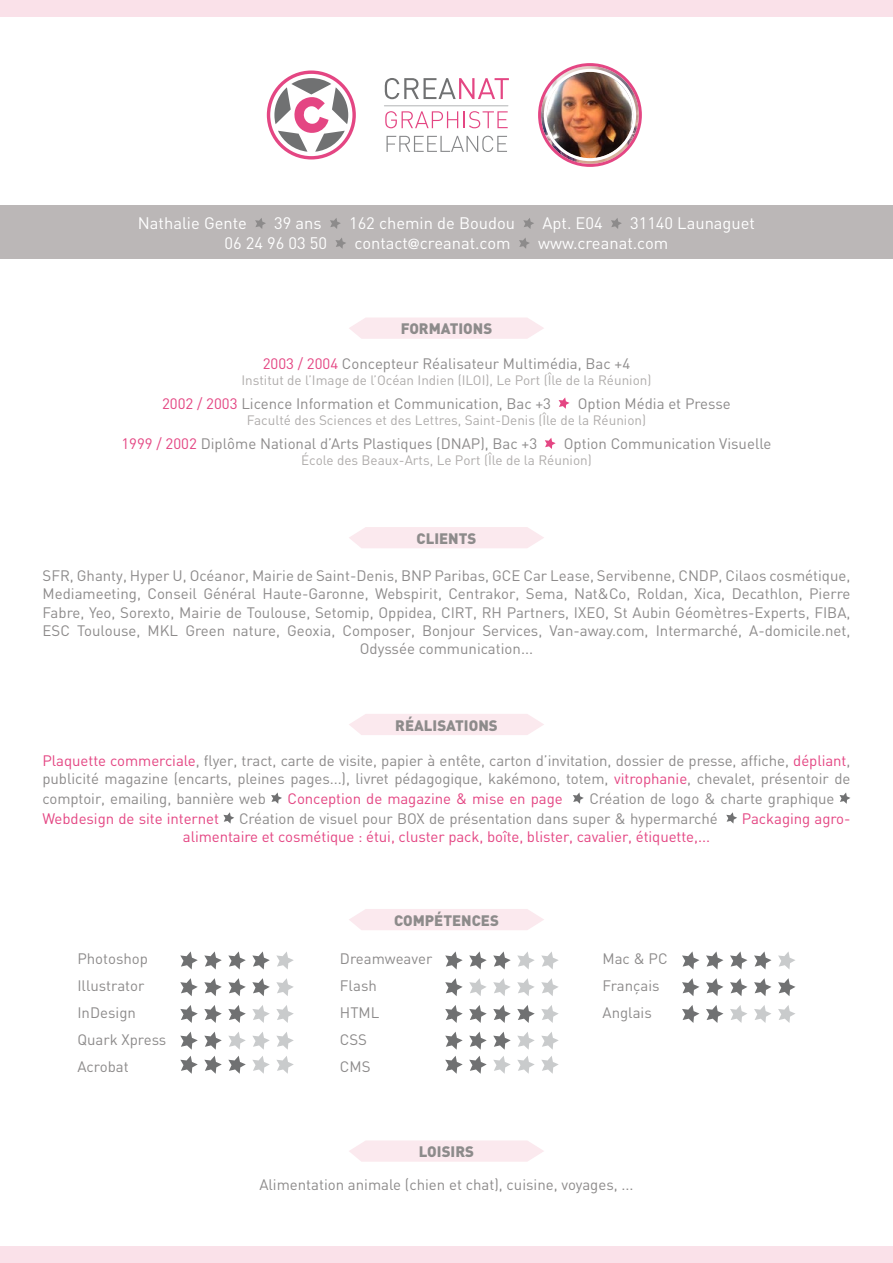
<style>
.page{position:relative;width:893px;height:1263px;background:#fff}
.page>*{position:absolute;margin:0;border:0;box-sizing:border-box;transform-origin:0 0}
.t1{font:16.5px "DIN";color:#fff}
.t2{font:15px/27px "DIN";color:#8d8b8b}
.t3{font:15px "DIN";letter-spacing:-.005em;color:#e44683}
.t4{font:900 15px "DIN";color:#8d8b8b}
.t5{font:13.5px "DIN";color:#afacab}
.s1{font-family:"Futura";font-weight:500;font-size:13.5px}
.s2{color:#e44683}
</style>
<div class="page">
<svg style="left:559px;top:397px;width:10px;height:12px"></svg>
<svg style="left:545px;top:438px;width:11px;height:11px"></svg>
<svg style="left:271px;top:792px;width:11px;height:12px"></svg>
<svg style="left:573px;top:792px;width:11px;height:12px"></svg>
<svg style="left:839px;top:792px;width:11px;height:12px"></svg>
<svg style="left:223px;top:812px;width:11px;height:11px"></svg>
<svg style="left:726px;top:812px;width:11px;height:11px"></svg>
<svg style="left:180px;top:951px;width:18px;height:18px"></svg>
<svg style="left:204px;top:951px;width:18px;height:18px"></svg>
<svg style="left:228px;top:951px;width:18px;height:18px"></svg>
<svg style="left:252px;top:951px;width:18px;height:18px"></svg>
<svg style="left:276px;top:952px;width:18px;height:17px"></svg>
<svg style="left:445px;top:951px;width:18px;height:18px"></svg>
<svg style="left:469px;top:951px;width:18px;height:18px"></svg>
<svg style="left:493px;top:951px;width:18px;height:18px"></svg>
<svg style="left:517px;top:952px;width:18px;height:17px"></svg>
<svg style="left:541px;top:952px;width:18px;height:17px"></svg>
<svg style="left:682px;top:951px;width:17px;height:18px"></svg>
<svg style="left:706px;top:951px;width:17px;height:18px"></svg>
<svg style="left:730px;top:951px;width:17px;height:18px"></svg>
<svg style="left:754px;top:951px;width:17px;height:18px"></svg>
<svg style="left:778px;top:952px;width:17px;height:17px"></svg>
<svg style="left:180px;top:978px;width:18px;height:18px"></svg>
<svg style="left:204px;top:978px;width:18px;height:18px"></svg>
<svg style="left:228px;top:978px;width:18px;height:18px"></svg>
<svg style="left:252px;top:978px;width:18px;height:18px"></svg>
<svg style="left:276px;top:978px;width:18px;height:18px"></svg>
<svg style="left:445px;top:978px;width:18px;height:18px"></svg>
<svg style="left:469px;top:978px;width:17px;height:18px"></svg>
<svg style="left:493px;top:978px;width:17px;height:18px"></svg>
<svg style="left:517px;top:978px;width:18px;height:18px"></svg>
<svg style="left:541px;top:978px;width:18px;height:18px"></svg>
<svg style="left:682px;top:978px;width:17px;height:18px"></svg>
<svg style="left:706px;top:978px;width:17px;height:18px"></svg>
<svg style="left:730px;top:978px;width:17px;height:18px"></svg>
<svg style="left:754px;top:978px;width:17px;height:18px"></svg>
<svg style="left:778px;top:978px;width:17px;height:18px"></svg>
<svg style="left:180px;top:1005px;width:18px;height:18px"></svg>
<svg style="left:204px;top:1005px;width:18px;height:18px"></svg>
<svg style="left:228px;top:1005px;width:18px;height:18px"></svg>
<svg style="left:252px;top:1005px;width:18px;height:18px"></svg>
<svg style="left:276px;top:1005px;width:18px;height:18px"></svg>
<svg style="left:445px;top:1005px;width:18px;height:18px"></svg>
<svg style="left:469px;top:1005px;width:18px;height:18px"></svg>
<svg style="left:493px;top:1005px;width:18px;height:18px"></svg>
<svg style="left:517px;top:1005px;width:18px;height:18px"></svg>
<svg style="left:541px;top:1005px;width:18px;height:18px"></svg>
<svg style="left:682px;top:1005px;width:17px;height:18px"></svg>
<svg style="left:706px;top:1005px;width:17px;height:18px"></svg>
<svg style="left:730px;top:1005px;width:17px;height:18px"></svg>
<svg style="left:754px;top:1005px;width:17px;height:18px"></svg>
<svg style="left:778px;top:1005px;width:17px;height:18px"></svg>
<svg style="left:180px;top:1032px;width:18px;height:18px"></svg>
<svg style="left:204px;top:1032px;width:18px;height:18px"></svg>
<svg style="left:229px;top:1032px;width:17px;height:18px"></svg>
<svg style="left:253px;top:1032px;width:17px;height:18px"></svg>
<svg style="left:277px;top:1032px;width:17px;height:18px"></svg>
<svg style="left:445px;top:1032px;width:18px;height:18px"></svg>
<svg style="left:469px;top:1032px;width:18px;height:18px"></svg>
<svg style="left:493px;top:1032px;width:18px;height:18px"></svg>
<svg style="left:517px;top:1032px;width:18px;height:18px"></svg>
<svg style="left:541px;top:1032px;width:18px;height:18px"></svg>
<svg style="left:180px;top:1056px;width:18px;height:18px"></svg>
<svg style="left:204px;top:1056px;width:18px;height:18px"></svg>
<svg style="left:228px;top:1056px;width:18px;height:18px"></svg>
<svg style="left:252px;top:1056px;width:18px;height:18px"></svg>
<svg style="left:276px;top:1056px;width:18px;height:18px"></svg>
<svg style="left:445px;top:1056px;width:18px;height:18px"></svg>
<svg style="left:469px;top:1056px;width:18px;height:18px"></svg>
<svg style="left:493px;top:1056px;width:18px;height:18px"></svg>
<svg style="left:517px;top:1056px;width:18px;height:18px"></svg>
<svg style="left:541px;top:1056px;width:18px;height:18px"></svg>
<svg style="left:349px;top:317px;width:195px;height:22px;background:#fbebef"></svg>
<svg style="left:349px;top:527px;width:195px;height:21px;background:#fbeaef"></svg>
<svg style="left:349px;top:714px;width:195px;height:21px;background:#fbeaef"></svg>
<svg style="left:349px;top:909px;width:195px;height:21px;background:#fbeaef"></svg>
<svg style="left:349px;top:1140px;width:195px;height:22px"></svg>
<div style="left:0;top:1247px;width:893px;height:16px;background:#fae1e9"></div>
<div style="left:0;top:0;width:893px;height:16px;background:#fae1e9"></div>
<svg style="left:267px;top:70px;width:89px;height:89px"></svg>
<svg style="left:385px;top:78px;width:124px;height:21px"></svg>
<svg style="left:385px;top:111px;width:73px;height:17px"></svg>
<svg style="left:464px;top:111px;width:44px;height:17px"></svg>
<svg style="left:386px;top:136px;width:121px;height:16px"></svg>
<hr style="left:384px;top:106px;width:124px;height:1px;background:#b1b3b4">
<div style="left:0;top:205px;width:893px;height:54px;background:#bbb7b7"></div>
<svg style="left:255px;top:218px;width:11px;height:11px"></svg>
<svg style="left:330px;top:218px;width:11px;height:11px"></svg>
<svg style="left:523px;top:218px;width:11px;height:11px"></svg>
<svg style="left:611px;top:218px;width:11px;height:11px"></svg>
<svg style="left:335px;top:238px;width:11px;height:11px"></svg>
<svg style="left:519px;top:238px;width:10px;height:11px"></svg>
<img style="left:541px;top:66px;width:98px;height:98px;border-radius:49px">
<div style="left:538px;top:63px;width:104px;height:104px;border:3px solid #e44683;border-radius:50%"></div>
<img style="left:547px;top:72px;width:86px;height:86px;border-radius:43px">
<div style="left:544px;top:69px;width:92px;height:92px;border:3px solid #fff;border-radius:50%"></div>
<p class="t1" style="left:138px;top:213px;width:110px">Nathalie Gente</p>
<p class="t1" style="left:274px;top:213px;width:49px">39 ans</p>
<p class="t1" style="left:349px;top:213px;width:168px">162 chemin de Boudou</p>
<p class="t1" style="left:542px;top:213px;width:62px">Apt. E04</p>
<p class="t1" style="left:630px;top:213px;width:126px">31140 Launaguet</p>
<p class="t1" style="left:225px;top:233px;width:104px">06 24 96 03 50</p>
<p class="t1" style="left:355px;top:233px;width:158px">contact<span class="s1">@</span>creanat.com</p>
<p class="t1" style="left:538px;top:233px;width:132px">www.creanat.com</p>
<p class="t4" style="left:401px;top:319px;width:93px">FORMATIONS</p>
<p class="t2" style="left:263px;top:349px;width:369px"><span class="s2">2003 / 2004</span> Concepteur Réalisateur Multimédia, Bac +4</p>
<p class="t5" style="left:241px;top:371px;width:411px">Institut de l’Image de l’Océan Indien (ILOI), Le Port (Île de la Réunion)</p>
<p class="t2" style="left:162px;top:390px;width:390px"><span class="s2">2002 / 2003</span> Licence Information et Communication, Bac +3</p>
<p class="t2" style="left:578px;top:390px;width:155px">Option Média et Presse</p>
<p class="t5" style="left:247px;top:412px;width:401px">Faculté des Sciences et des Lettres, Saint-Denis (Île de la Réunion)</p>
<p class="t2" style="left:121px;top:430px;width:417px"><span class="s2">1999 / 2002</span> Diplôme National d’Arts Plastiques (DNAP), Bac +3</p>
<p class="t2" style="left:564px;top:430px;width:209px">Option Communication Visuelle</p>
<p class="t5" style="left:301px;top:452px;width:292px">École des Beaux-Arts, Le Port (Île de la Réunion)</p>
<p class="t4" style="left:417px;top:528px;width:61px">CLIENTS</p>
<p class="t2" style="left:43px;top:567px;width:809px;line-height:18px;text-align:center">SFR, Ghanty, Hyper U, Océanor, Mairie de Saint-Denis, BNP Paribas, GCE Car Lease, Servibenne, CNDP, Cilaos cosmétique, Mediameeting, Conseil Général Haute-Garonne, Webspirit, Centrakor, Sema, Nat&amp;Co, Roldan, Xica, Decathlon, Pierre Fabre, Yeo, Sorexto, Mairie de Toulouse, Setomip, Oppidea, CIRT, RH Partners, IXEO, St Aubin Géomètres-Experts, FIBA, ESC Toulouse, MKL Green nature, Geoxia, Composer, Bonjour Services, Van-away.com, Intermarché, A-domicile.net, Odyssée communication...</p>
<p class="t4" style="left:395px;top:715px;width:104px">RÉALISATIONS</p>
<p class="t2" style="left:43px;top:751px;width:809px;line-height:18px"><span class="s2">Plaquette commerciale</span>, flyer, tract, carte de visite, papier à entête, carton d’invitation, dossier de presse, affiche, <span class="s2">dépliant</span>, publicité magazine (encarts, pleines pages...), livret pédagogique, kakémono, totem, <span class="s2">vitrophanie</span>, chevalet, présentoir de</p>
<p class="t2" style="left:43px;top:784px;width:225px">comptoir, emailing, bannière web</p>
<p class="t3" style="left:288px;top:789px;width:277px">Conception de magazine &amp; mise en page</p>
<p class="t2" style="left:589px;top:785px;width:247px">Création de logo &amp; charte graphique</p>
<p class="t3" style="left:43px;top:809px;width:178px">Webdesign de site internet</p>
<p class="t2" style="left:239px;top:804px;width:480px">Création de visuel pour BOX de présentation dans super &amp; hypermarché</p>
<p class="t3" style="left:742px;top:809px;width:110px">Packaging agro-</p>
<p class="t3" style="left:183px;top:827px;width:529px">alimentaire et cosmétique : étui, cluster pack, boîte, blister, cavalier, étiquette,...</p>
<p class="t4" style="left:394px;top:910px;width:106px">COMPÉTENCES</p>
<p class="t2" style="left:77px;top:945px;width:90px">Photoshop<br>Illustrator<br>InDesign<br>Quark Xpress<br>Acrobat</p>
<p class="t2" style="left:340px;top:945px;width:94px">Dreamweaver<br>Flash<br>HTML<br>CSS<br>CMS</p>
<p class="t2" style="left:602px;top:945px;width:67px">Mac &amp; PC<br>Français<br>Anglais</p>
<p class="t4" style="left:419px;top:1142px;width:57px">LOISIRS</p>
<p class="t2" style="left:259px;top:1171px;width:376px">Alimentation animale (chien et chat), cuisine, voyages, ...</p>
</div>
